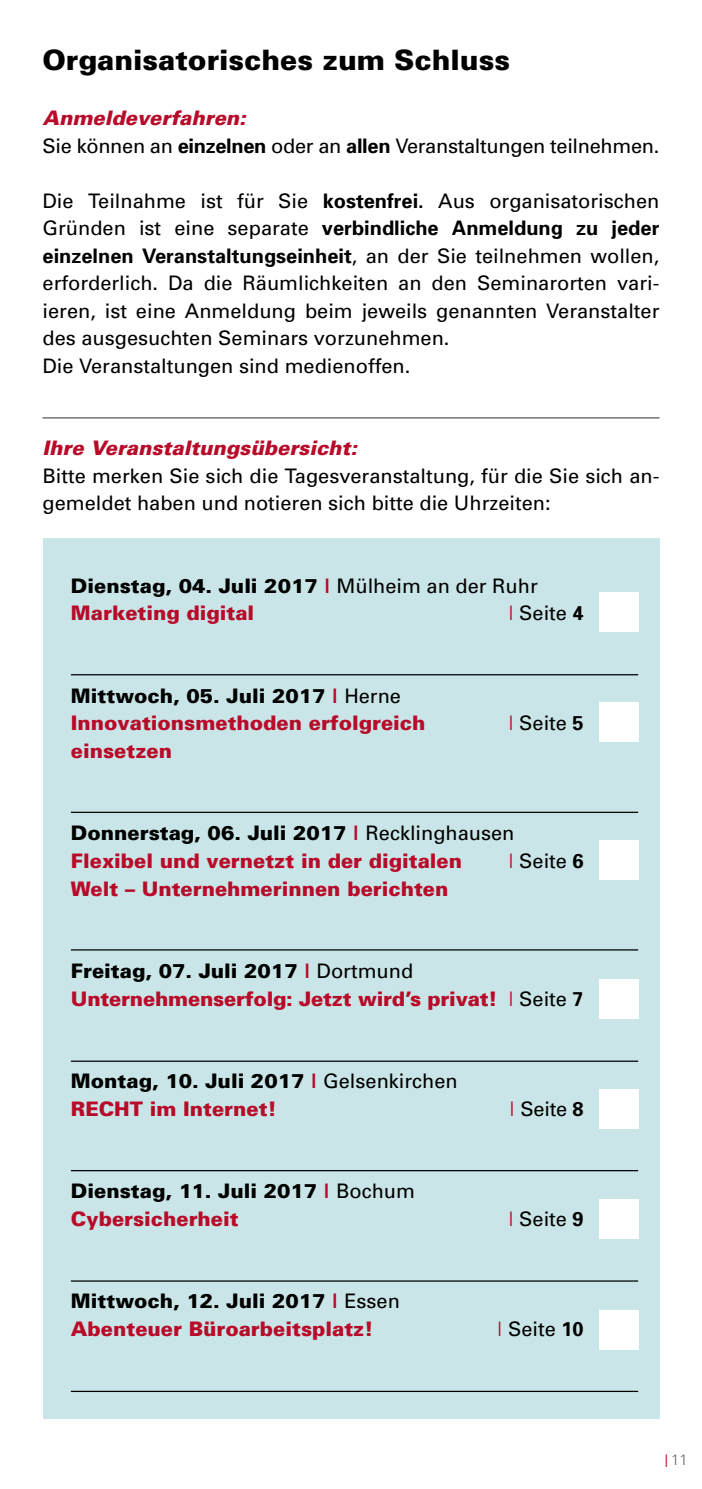
<style>
.page{position:relative;width:702px;height:1489px;background:#fff}
.page>*{position:absolute;margin:0;border:0;box-sizing:border-box;transform-origin:0 0}
.t1{font:900 28px "Univers";color:#000}
.t2{font:20px/27.5px "Univers";color:#000}
.t3{font:900 20px/27.5px "Univers";color:#b80a29}
.t4{font:900 20px/27.5px "Univers";color:#000}
.t5{font:italic 900 20px "Univers";color:#b80a29}
.t6{font:300 15px "Univers";color:#646363}
.s1{font-weight:900;font-style:italic;color:#b80a29}
.s2{font-weight:700}
.s3{color:#b80a29}
.s4{font-weight:400}
.s5{color:#000}
.s6{font-weight:400;color:#000}
.s7{font-weight:700;color:#000}
.s8{font-size:17.5px;color:#b80a29}
</style>
<div class="page">
<div style="left:43px;top:538px;width:616px;height:880px;background:#cae5e7"></div>
<div style="left:599px;top:593px;width:39px;height:39px;background:#fff"></div>
<div style="left:599px;top:703px;width:39px;height:39px;background:#fff"></div>
<div style="left:599px;top:840px;width:39px;height:39px;background:#fff"></div>
<div style="left:599px;top:979px;width:39px;height:39px;background:#fff"></div>
<div style="left:599px;top:1089px;width:39px;height:39px;background:#fff"></div>
<div style="left:599px;top:1199px;width:39px;height:39px;background:#fff"></div>
<div style="left:599px;top:1309px;width:39px;height:39px;background:#fff"></div>
<hr style="left:71px;top:674px;width:567px;height:1px;background:#000">
<hr style="left:71px;top:811px;width:567px;height:2px;background:#000">
<hr style="left:71px;top:949px;width:567px;height:1px;background:#000">
<hr style="left:71px;top:1060px;width:567px;height:1px;background:#000">
<hr style="left:71px;top:1280px;width:567px;height:1px;background:#000">
<hr style="left:71px;top:1169px;width:567px;height:2px;background:#000">
<hr style="left:71px;top:1390px;width:567px;height:1px;background:#000">
<hr style="left:43px;top:417px;width:616px;height:1px;background:#575756">
<h1 class="t1" style="left:43px;top:43px;width:469px">Organisatorisches zum Schluss</h1>
<p class="t2" style="left:43px;top:104px;width:618px"><span class="s1">Anmeldeverfahren:<br></span>Sie können an <span class="s2">einzelnen</span> oder an <span class="s2">allen</span> Veranstaltungen teilnehmen.</p>
<p class="t2" style="left:43px;top:186px;width:618px">Die Teilnahme ist für Sie <span class="s2">kostenfrei.</span> Aus organisatorischen Gründen ist eine separate <span class="s2">verbindliche Anmeldung zu jeder einzelnen Veranstaltungseinheit</span>, an der Sie teilnehmen wollen, erforderlich. Da die Räumlichkeiten an den Seminarorten vari&shy;ieren, ist eine Anmeldung beim jeweils genannten Veranstalter des ausgesuchten Seminars vorzunehmen.<br>Die Veranstaltungen sind medienoffen.</p>
<p class="t5" style="left:43px;top:435px;width:316px">Ihre Veranstaltungsübersicht:</p>
<p class="t2" style="left:43px;top:461px;width:618px">Bitte merken Sie sich die Tagesveranstaltung, für die Sie sich an&shy;gemeldet haben und notieren sich bitte die Uhrzeiten:</p>
<p class="t4" style="left:71px;top:571px;width:468px">Dienstag, 04. Juli 2017 <span class="s3">|</span> <span class="s4">Mülheim an der Ruhr<br></span><span class="s3">Marketing digital</span></p>
<p class="t2" style="left:508px;top:599px;width:77px"><span class="s3">|</span> Seite <span class="s2">4</span></p>
<p class="t3" style="left:71px;top:681px;width:356px"><span class="s5">Mittwoch, 05. Juli 2017</span> | <span class="s6">Herne<br></span>Innovationsmethoden erfolgreich</p>
<p class="t3" style="left:71px;top:736px;width:103px">einsetzen</p>
<p class="t2" style="left:508px;top:709px;width:77px"><span class="s3">|</span> Seite <span class="s2">5</span></p>
<p class="t3" style="left:71px;top:819px;width:445px"><span class="s5">Donnerstag, 06. Juli 2017</span> | <span class="s6">Recklinghausen<br></span>Flexibel und vernetzt in der digitalen</p>
<p class="t2" style="left:508px;top:846px;width:77px"><span class="s3">|</span> Seite <span class="s2">6</span></p>
<p class="t3" style="left:71px;top:874px;width:379px">Welt – Unternehmerinnen berichten</p>
<p class="t3" style="left:71px;top:956px;width:514px"><span class="s5">Freitag, 07. Juli 2017</span> | <span class="s6">Dortmund<br></span>Unternehmenserfolg: Jetzt wird’s privat! <span class="s4">|</span> <span class="s6">Seite</span> <span class="s7">7</span></p>
<p class="t4" style="left:71px;top:1066px;width:388px">Montag, 10. Juli 2017 <span class="s3">|</span> <span class="s4">Gelsenkirchen<br></span><span class="s3">RECHT im Internet!</span></p>
<p class="t4" style="left:71px;top:1176px;width:345px">Dienstag, 11. Juli 2017 <span class="s3">|</span> <span class="s4">Bochum<br></span><span class="s3">Cybersicherheit</span></p>
<p class="t3" style="left:71px;top:1286px;width:330px"><span class="s5">Mittwoch, 12. Juli 2017</span> | <span class="s6">Essen<br></span>Abenteuer Büroarbeitsplatz!</p>
<p class="t2" style="left:509px;top:1094px;width:76px"><span class="s3">|</span> Seite <span class="s2">8</span></p>
<p class="t2" style="left:508px;top:1204px;width:77px"><span class="s3">|</span> Seite <span class="s2">9</span></p>
<p class="t2" style="left:497px;top:1314px;width:88px"><span class="s3">|</span> Seite <span class="s2">10</span></p>
<p class="t6" style="left:664px;top:1450px;width:25px"><span class="s8">|</span>11</p>
</div>
